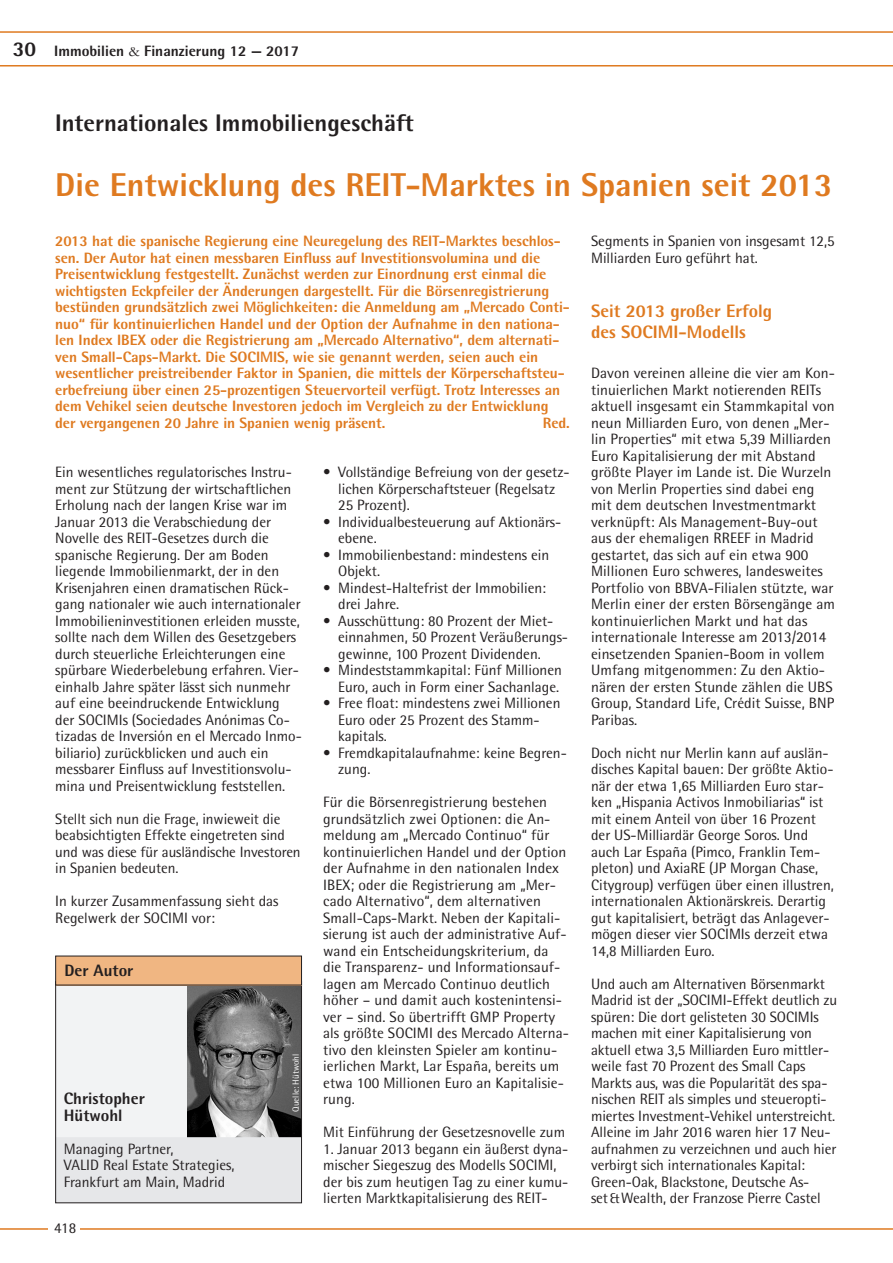
<style>
.page{position:relative;width:893px;height:1263px;background:#fff}
.page>*{position:absolute;margin:0;border:0;box-sizing:border-box;transform-origin:0 0}
.t1{font:800 33px "Rotis Semi Sans";color:#df7a20}
.t2{font:800 24px "Rotis Semi Sans";color:#231f20}
.t3{font:800 18px/21px "Rotis Semi Sans";color:#df7a20}
.t4{font:800 16.5px/16.5px "Rotis Semi Sans";color:#231f20}
.t5{font:15px/16.5px "Rotis Semi Sans";color:#231f20}
.t6{font:800 15px/16.5px "Rotis Semi Sans";letter-spacing:-.005em;color:#df7a20}
.t7{font:800 15px "Rotis Semi Sans";color:#231f20}
.t8{font:9px "Rotis Semi Sans";color:#fff}
.s1{font-size:21px}
.s2{font-family:"Garamond";font-weight:400}
</style>
<div class="page">
<hr style="left:0;top:1228px;width:893px;height:2px;background:#df7a20">
<svg style="left:0;top:31px;width:893px;height:36px"></svg>
<div style="left:48px;top:1213px;width:32px;height:31px;background:#fff"></div>
<div style="left:55px;top:978px;width:247px;height:170px;background:#f2f3f4"></div>
<img style="left:187px;top:985px;width:113px;height:152px">
<div style="left:55px;top:1137px;width:247px;height:66px;background:#e6e7e9"></div>
<div style="left:55px;top:981px;width:247px;height:222px;border:1px solid #231f20"></div>
<div style="left:56px;top:956px;width:246px;height:29px;background:#f0b682"></div>
<p class="t7" style="left:13px;top:41px;width:288px"><span class="s1">30</span> Immobilien <span class="s2">&amp;</span> Finanzierung 12 — 2017</p>
<h2 class="t2" style="left:55px;top:107px;width:360px">Internationales Immobiliengeschäft</h2>
<h1 class="t1" style="left:55px;top:164px;width:779px">Die Entwicklung des REIT-Marktes in Spanien seit 2013</h1>
<p class="t6" style="left:55px;top:232px;width:516px">2013 hat die spanische Regierung eine Neuregelung des REIT-Marktes beschlos&shy;sen. Der Autor hat einen messbaren Einfluss auf Investitionsvolumina und die Preisentwicklung festgestellt. Zunächst werden zur Einordnung erst einmal die wichtigsten Eckpfeiler der Änderungen dargestellt. Für die Börsenregistrierung bestünden grundsätzlich zwei Möglichkeiten: die Anmeldung am „Mercado Conti&shy;nuo“ für kontinuierlichen Handel und der Option der Aufnahme in den nationa&shy;len Index IBEX oder die Registrierung am „Mercado Alternativo“, dem alternati&shy;ven Small-Caps-Markt. Die SOCIMIS, wie sie genannt werden, seien auch ein wesentlicher preistreibender Faktor in Spanien, die mittels der Körperschaftsteu&shy;erbefreiung über einen 25-prozentigen Steuervorteil verfügt. Trotz Interesses an dem Vehikel seien deutsche Investoren jedoch im Vergleich zu der Entwicklung der vergangenen 20 Jahre in Spanien wenig präsent.</p>
<p class="t6" style="left:543px;top:414px;width:29px">Red.</p>
<p class="t5" style="left:55px;top:464px;width:248px">Ein wesentliches regulatorisches Instru&shy;ment zur Stützung der wirtschaftlichen Erholung nach der langen Krise war im Januar 2013 die Verabschiedung der Novelle des REIT-Gesetzes durch die spanische Regierung. Der am Boden liegende Immobilienmarkt, der in den Krisenjahren einen dramatischen Rück&shy;gang nationaler wie auch internationaler Immobilieninvestitionen erleiden musste, sollte nach dem Willen des Gesetzgebers durch steuerliche Erleichterungen eine spürbare Wiederbelebung erfahren. Vier&shy;einhalb Jahre später lässt sich nunmehr auf eine beeindruckende Entwicklung der SOCIMIs (Sociedades Anónimas Co&shy;tizadas de Inversión en el Mercado Inmo&shy;biliario) zurückblicken und auch ein messbarer Einfluss auf Investitionsvolu&shy;mina und Preisentwicklung feststellen.</p>
<p class="t5" style="left:55px;top:810px;width:247px">Stellt sich nun die Frage, inwieweit die beabsichtigten Effekte eingetreten sind und was diese für ausländische Investoren in Spanien bedeuten.</p>
<p class="t5" style="left:55px;top:893px;width:225px">In kurzer Zusammenfassung sieht das<br>Regelwerk der SOCIMI vor:</p>
<p class="t4" style="left:65px;top:962px;width:70px">Der Autor</p>
<p class="t4" style="left:64px;top:1090px;width:83px">Christopher<br>Hütwohl</p>
<p class="t5" style="left:64px;top:1140px;width:172px">Managing Partner,<br>VALID Real Estate Strategies,<br>Frankfurt am Main, Madrid</p>
<p class="t5" style="left:54px;top:1219px;width:23px">418</p>
<p class="t8" style="left:290px;top:1112px;width:60px;rotate:-90deg">Quelle: Hütwohl</p>
<p class="t5" style="left:338px;top:464px;width:233px;text-indent:-15px">• Vollständige Befreiung von der gesetz&shy;lichen Körperschaftsteuer (Regelsatz<br>25 Prozent).</p>
<p class="t5" style="left:338px;top:513px;width:223px;text-indent:-15px">• Individualbesteuerung auf Aktionärs&shy;ebene.</p>
<p class="t5" style="left:338px;top:546px;width:213px;text-indent:-15px">• Immobilienbestand: mindestens ein<br>Objekt.</p>
<p class="t5" style="left:338px;top:579px;width:209px;text-indent:-15px">• Mindest-Haltefrist der Immobilien: drei Jahre.</p>
<p class="t5" style="left:338px;top:612px;width:231px;text-indent:-15px">• Ausschüttung: 80 Prozent der Miet&shy;einnahmen, 50 Prozent Veräußerungs&shy;gewinne, 100 Prozent Dividenden.</p>
<p class="t5" style="left:323px;top:662px;width:240px;text-align:right">• Mindeststammkapital: Fünf Millionen<br>Euro, auch in Form einer Sachanlage.</p>
<p class="t5" style="left:338px;top:695px;width:224px;text-indent:-15px">• Free float: mindestens zwei Millionen<br>Euro oder 25 Prozent des Stamm&shy;kapitals.</p>
<p class="t5" style="left:338px;top:744px;width:230px;text-indent:-15px">• Fremdkapitalaufnahme: keine Begren&shy;zung.</p>
<p class="t5" style="left:323px;top:794px;width:247px">Für die Börsenregistrierung bestehen grundsätzlich zwei Optionen: die An&shy;meldung am „Mercado Continuo“ für kontinuierlichen Handel und der Option der Aufnahme in den nationalen Index IBEX; oder die Registrierung am „Mer&shy;cado Alternativo“, dem alternativen Small-Caps-Markt. Neben der Kapitali&shy;sierung ist auch der administrative Auf&shy;wand ein Entscheidungskriterium, da die Transparenz- und Informationsauf&shy;lagen am Mercado Continuo deutlich höher – und damit auch kostenintensi&shy;ver – sind. So übertrifft GMP Property als größte SOCIMI des Mercado Alterna&shy;tivo den kleinsten Spieler am kontinu&shy;ierlichen Markt, Lar España, bereits um etwa 100 Millionen Euro an Kapitalisie&shy;rung.</p>
<p class="t5" style="left:323px;top:1124px;width:243px">Mit Einführung der Gesetzesnovelle zum</p>
<p class="t5" style="left:323px;top:1140px;width:247px">1. Januar 2013 begann ein äußerst dyna&shy;mischer Siegeszug des Modells SOCIMI, der bis zum heutigen Tag zu einer kumu&shy;lierten Marktkapitalisierung des REIT-</p>
<p class="t5" style="left:591px;top:233px;width:245px">Segments in Spanien von insgesamt 12,5<br>Milliarden Euro geführt hat.</p>
<p class="t3" style="left:591px;top:300px;width:183px">Seit 2013 großer Erfolg des SOCIMI-Modells</p>
<p class="t5" style="left:591px;top:365px;width:245px">Davon vereinen alleine die vier am Kon&shy;tinuierlichen Markt notierenden REITs aktuell insgesamt ein Stammkapital von neun Milliarden Euro, von denen „Mer&shy;lin Properties“ mit etwa 5,39 Milliarden Euro Kapitalisierung der mit Abstand größte Player im Lande ist. Die Wurzeln von Merlin Properties sind dabei eng mit dem deutschen Investmentmarkt verknüpft: Als Management-Buy-out aus der ehemaligen RREEF in Madrid gestartet, das sich auf ein etwa 900<br>Millionen Euro schweres, landesweites Portfolio von BBVA-Filialen stützte, war Merlin einer der ersten Börsengänge am kontinuierlichen Markt und hat das internationale Interesse am 2013/2014 einsetzenden Spanien-Boom in vollem Umfang mitgenommen: Zu den Aktio&shy;nären der ersten Stunde zählen die UBS Group, Standard Life, Crédit Suisse, BNP Paribas.</p>
<p class="t5" style="left:591px;top:744px;width:244px">Doch nicht nur Merlin kann auf auslän&shy;disches Kapital bauen: Der größte Aktio&shy;när der etwa 1,65 Milliarden Euro star&shy;ken „Hispania Activos Inmobiliarias“ ist mit einem Anteil von über 16 Prozent der US-Milliardär George Soros. Und auch Lar España (Pimco, Franklin Tem&shy;pleton) und AxiaRE (JP Morgan Chase, Citygroup) verfügen über einen illustren, internationalen Aktionärskreis. Derartig gut kapitalisiert, beträgt das Anlagever&shy;mögen dieser vier SOCIMIs derzeit etwa 14,8 Milliarden Euro.</p>
<p class="t5" style="left:591px;top:975px;width:248px">Und auch am Alternativen Börsenmarkt Madrid ist der „SOCIMI-Effekt deutlich zu spüren: Die dort gelisteten 30 SOCIMIs machen mit einer Kapitalisierung von aktuell etwa 3,5 Milliarden Euro mittler&shy;weile fast 70 Prozent des Small Caps Markts aus, was die Popularität des spa&shy;nischen REIT als simples und steueropti&shy;miertes Investment-Vehikel unterstreicht.<br>Alleine im Jahr 2016 waren hier 17 Neu&shy;aufnahmen zu verzeichnen und auch hier verbirgt sich internationales Kapital:<br>Green-Oak, Blackstone, Deutsche As&shy;set&amp;Wealth, der Franzose Pierre Castel</p>
</div>
